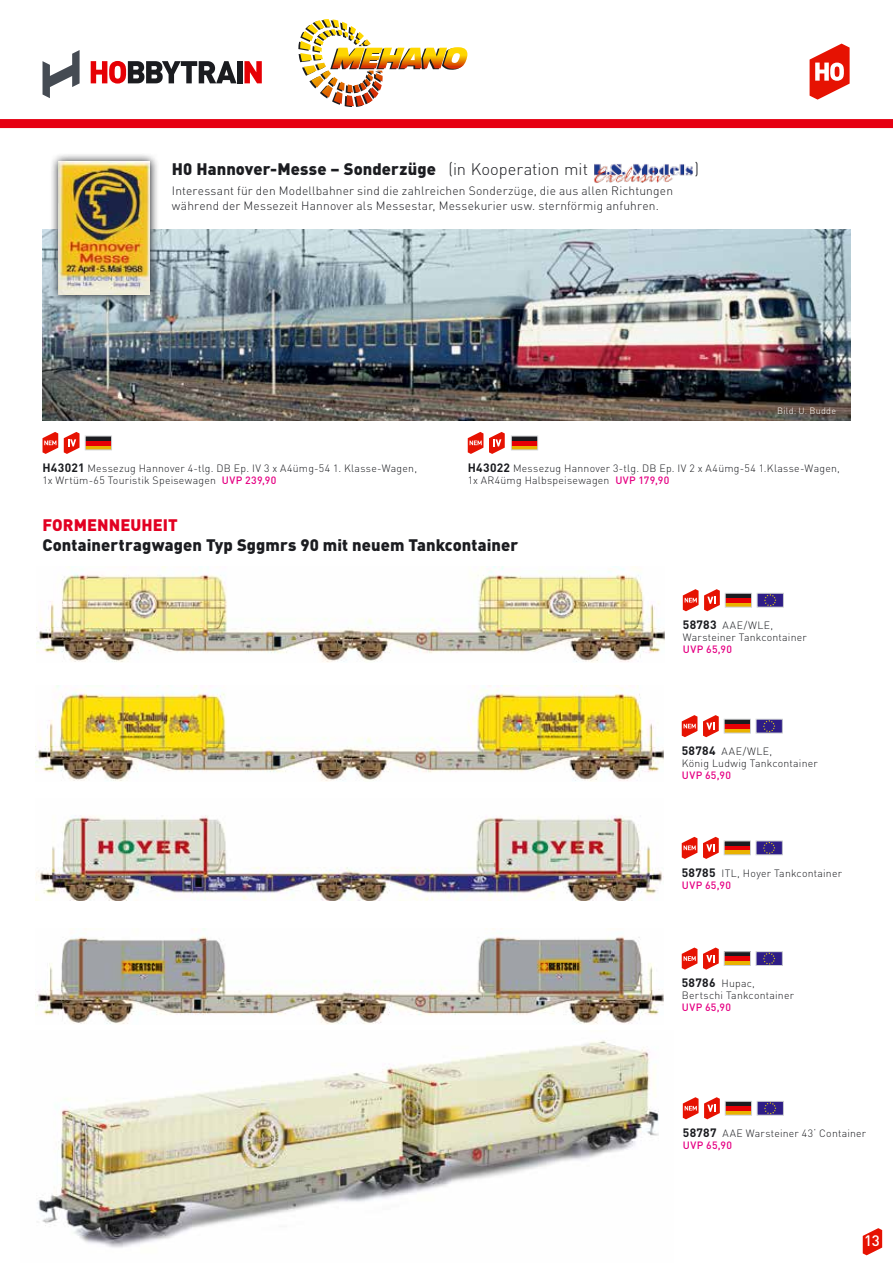
<style>
.page{position:relative;width:893px;height:1263px;background:#fff}
.page>*{position:absolute;margin:0;border:0;box-sizing:border-box;transform-origin:0 0}
.t1{font:900 16.5px "DIN";letter-spacing:.005em;color:#1b1c20}
.t2{font:900 16.5px "DIN";letter-spacing:.005em;color:#e20022}
.t3{font:300 16.5px "DIN";color:#1b1c20}
.t4{font:500 15px "DIN";color:#fff}
.t5{font:300 12px/14.4px "DIN";letter-spacing:.015em;color:#1b1c20}
.t6{font:300 10.5px/12px "DIN";letter-spacing:.025em;color:#1b1c20}
.t7{font:500 10.5px "DIN";letter-spacing:.035em;color:#e50083}
.t8{font:300 9px "DIN";letter-spacing:.025em;color:#fff}
.s1{font-weight:300}
.s2{font-weight:700;font-size:12px}
.s3{font-weight:500;color:#e50083}
</style>
<div class="page">
<svg style="left:298px;top:19px;width:169px;height:88px"></svg>
<div style="left:0;top:119px;width:893px;height:9px;background:#e60012"></div>
<svg style="left:244px;top:61px;width:18px;height:22px"></svg>
<div style="left:237px;top:61px;width:6px;height:22px;background:#1b1c20"></div>
<svg style="left:43px;top:50px;width:37px;height:48px"></svg>
<svg style="left:91px;top:61px;width:146px;height:23px"></svg>
<svg style="left:810px;top:44px;width:40px;height:56px"></svg>
<img style="left:43px;top:229px;width:807px;height:192px">
<svg style="left:43px;top:432px;width:15px;height:22px"></svg>
<svg style="left:64px;top:432px;width:16px;height:22px"></svg>
<svg style="left:468px;top:432px;width:15px;height:22px"></svg>
<svg style="left:489px;top:432px;width:16px;height:22px"></svg>
<svg style="left:50px;top:154px;width:109px;height:150px;background:#b3babe"></svg>
<img style="left:59px;top:162px;width:91px;height:133px">
<svg style="left:863px;top:1228px;width:19px;height:27px"></svg>
<img style="left:37px;top:567px;width:628px;height:95px">
<img style="left:36px;top:686px;width:628px;height:95px">
<img style="left:36px;top:815px;width:628px;height:85px">
<img style="left:36px;top:928px;width:628px;height:96px">
<img style="left:37px;top:1040px;width:622px;height:208px">
<svg style="left:683px;top:589px;width:15px;height:22px"></svg>
<svg style="left:704px;top:589px;width:16px;height:22px"></svg>
<hr style="left:725px;top:603px;width:26px;height:4px;background:#e9b200">
<div style="left:725px;top:598px;width:26px;height:5px;background:#e60005"></div>
<div style="left:725px;top:593px;width:26px;height:5px;background:#1b1c20"></div>
<div style="left:725px;top:593px;width:27px;height:14px;border:1px solid #ced0d2"></div>
<svg style="left:682px;top:715px;width:15px;height:22px"></svg>
<svg style="left:703px;top:715px;width:16px;height:22px"></svg>
<hr style="left:724px;top:729px;width:26px;height:4px;background:#e9b200">
<div style="left:724px;top:724px;width:26px;height:5px;background:#e60005"></div>
<div style="left:724px;top:719px;width:26px;height:5px;background:#1b1c20"></div>
<div style="left:724px;top:719px;width:27px;height:14px;border:1px solid #ced0d2"></div>
<svg style="left:682px;top:837px;width:15px;height:22px"></svg>
<svg style="left:703px;top:837px;width:16px;height:22px"></svg>
<div style="left:724px;top:850px;width:26px;height:5px;background:#e9b200"></div>
<div style="left:724px;top:845px;width:26px;height:5px;background:#e60005"></div>
<svg style="left:724px;top:841px;width:26px;height:4px"></svg>
<svg style="left:682px;top:947px;width:15px;height:23px"></svg>
<svg style="left:703px;top:947px;width:16px;height:23px"></svg>
<hr style="left:724px;top:961px;width:26px;height:4px;background:#e9b200">
<div style="left:724px;top:956px;width:26px;height:5px;background:#e60005"></div>
<hr style="left:724px;top:952px;width:26px;height:4px;background:#1b1c20">
<div style="left:724px;top:951px;width:27px;height:15px;border:1px solid #ced0d2"></div>
<svg style="left:683px;top:1097px;width:15px;height:22px"></svg>
<svg style="left:704px;top:1097px;width:16px;height:22px"></svg>
<hr style="left:725px;top:1111px;width:26px;height:4px;background:#e9b200">
<div style="left:725px;top:1106px;width:26px;height:5px;background:#e60005"></div>
<div style="left:725px;top:1101px;width:26px;height:5px;background:#1b1c20"></div>
<div style="left:725px;top:1101px;width:27px;height:14px;border:1px solid #ced0d2"></div>
<img style="left:594px;top:164px;width:100px;height:19px">
<div style="left:85px;top:445px;width:27px;height:5px;background:#e9b200"></div>
<hr style="left:85px;top:441px;width:27px;height:4px;background:#e60005">
<div style="left:85px;top:436px;width:27px;height:5px;background:#1b1c20"></div>
<div style="left:85px;top:436px;width:27px;height:14px;border:1px solid #ced0d2"></div>
<div style="left:511px;top:445px;width:27px;height:5px;background:#e9b200"></div>
<hr style="left:511px;top:441px;width:27px;height:4px;background:#e60005">
<div style="left:511px;top:436px;width:27px;height:5px;background:#1b1c20"></div>
<div style="left:511px;top:436px;width:27px;height:14px;border:1px solid #ced0d2"></div>
<div style="left:757px;top:593px;width:26px;height:14px;background:#2e1d86"></div>
<svg style="left:764px;top:595px;width:12px;height:10px"></svg>
<div style="left:757px;top:593px;width:27px;height:14px;border:1px solid #ced0d2"></div>
<div style="left:756px;top:719px;width:26px;height:14px;background:#2e1d86"></div>
<svg style="left:763px;top:721px;width:12px;height:10px"></svg>
<div style="left:756px;top:719px;width:27px;height:14px;border:1px solid #ced0d2"></div>
<div style="left:756px;top:841px;width:26px;height:14px;background:#2e1d86"></div>
<svg style="left:763px;top:843px;width:12px;height:10px"></svg>
<div style="left:756px;top:841px;width:27px;height:14px;border:1px solid #ced0d2"></div>
<div style="left:756px;top:952px;width:26px;height:13px;background:#2e1d86"></div>
<svg style="left:763px;top:953px;width:12px;height:11px"></svg>
<div style="left:756px;top:951px;width:27px;height:15px;border:1px solid #ced0d2"></div>
<div style="left:757px;top:1101px;width:26px;height:14px;background:#2e1d86"></div>
<svg style="left:764px;top:1103px;width:12px;height:10px"></svg>
<div style="left:757px;top:1101px;width:27px;height:14px;border:1px solid #ced0d2"></div>
<h1 class="t1" style="left:172px;top:158px;width:418px">H0 Hannover-Messe – Sonderzüge <span class="s1">(in Kooperation mit</span></h1>
<h1 class="t3" style="left:694px;top:159px;width:6px">)</h1>
<p class="t5" style="left:172px;top:184px;width:503px">Interessant für den Modellbahner sind die zahlreichen Sonderzüge, die aus allen Richtungen während der Messezeit Hannover als Messestar, Messekurier usw. sternförmig anfuhren.</p>
<p class="t8" style="left:777px;top:405px;width:60px">Bild: U. Budde</p>
<p class="t6" style="left:43px;top:462px;width:376px"><span class="s2">H43021</span> Messezug Hannover 4-tlg. DB Ep. IV 3 x A4ümg-54 1. Klasse-Wagen,<br>1x Wrtüm-65 Touristik Speisewagen <span class="s3">UVP 239,90</span></p>
<p class="t6" style="left:468px;top:462px;width:374px"><span class="s2">H43022</span> Messezug Hannover 3-tlg. DB Ep. IV 2 x A4ümg-54 1.Klasse-Wagen,<br>1x AR4ümg Halbspeisewagen <span class="s3">UVP 179,90</span></p>
<h1 class="t2" style="left:43px;top:514px;width:137px">FORMENNEUHEIT</h1>
<h1 class="t1" style="left:43px;top:534px;width:477px">Containertragwagen Typ Sggmrs 90 mit neuem Tankcontainer</h1>
<p class="t6" style="left:683px;top:619px;width:125px"><span class="s2">58783</span> AAE/WLE,<br>Warsteiner Tankcontainer</p>
<p class="t7" style="left:683px;top:642px;width:51px">UVP 65,90</p>
<p class="t6" style="left:682px;top:745px;width:137px"><span class="s2">58784</span> AAE/WLE,<br>König Ludwig Tankcontainer</p>
<p class="t7" style="left:682px;top:768px;width:51px">UVP 65,90</p>
<p class="t6" style="left:682px;top:867px;width:162px"><span class="s2">58785</span> ITL, Hoyer Tankcontainer<br><span class="s3">UVP 65,90</span></p>
<p class="t6" style="left:682px;top:977px;width:114px"><span class="s2">58786</span> Hupac,<br>Bertschi Tankcontainer</p>
<p class="t7" style="left:682px;top:1001px;width:51px">UVP 65,90</p>
<p class="t6" style="left:683px;top:1127px;width:185px"><span class="s2">58787</span> AAE Warsteiner 43‘ Container<br><span class="s3">UVP 65,90</span></p>
<h2 class="t4" style="left:864px;top:1231px;width:17px">13</h2>
</div>
